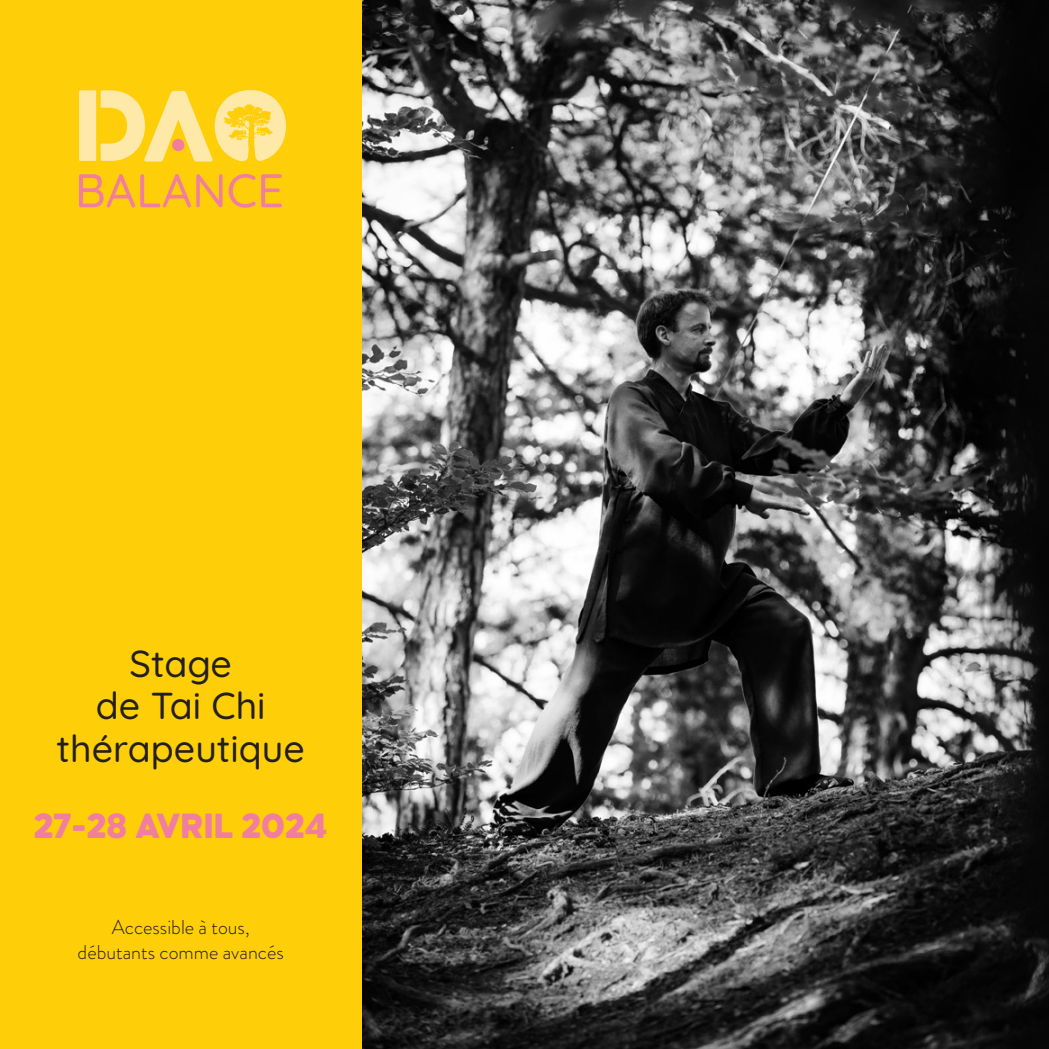
<style>
.page{position:relative;width:1049px;height:1049px;background:#fff}
.page>*{position:absolute;margin:0;border:0;box-sizing:border-box;transform-origin:0 0}
.t1{font:500 37.5px/42.8px "Quicksand";color:#231f20;text-align:center}
.t2{font:900 37.5px "Causten Round";color:#f27e9f}
.t3{font:300 20px/25px "Brandon Grotesque";color:#231f20;text-align:center}
</style>
<div class="page">
<img style="left:361px;top:0;width:688px;height:1049px">
<div style="left:0;top:0;width:361px;height:1049px;background:#fece08"></div>
<div style="left:79px;top:90px;width:17px;height:71px;background:#ffe9a8"></div>
<svg style="left:100px;top:90px;width:186px;height:73px"></svg>
<svg style="left:79px;top:174px;width:203px;height:34px"></svg>
<h1 class="t1" style="left:57px;top:638px;width:250px">Stage<br>de Tai Chi thérapeutique</h1>
<h1 class="t2" style="left:34px;top:805px;width:295px">27-28 AVRIL 2024</h1>
<p class="t3" style="left:78px;top:915px;width:208px">Accessible à tous, débutants comme avancés</p>
</div>
